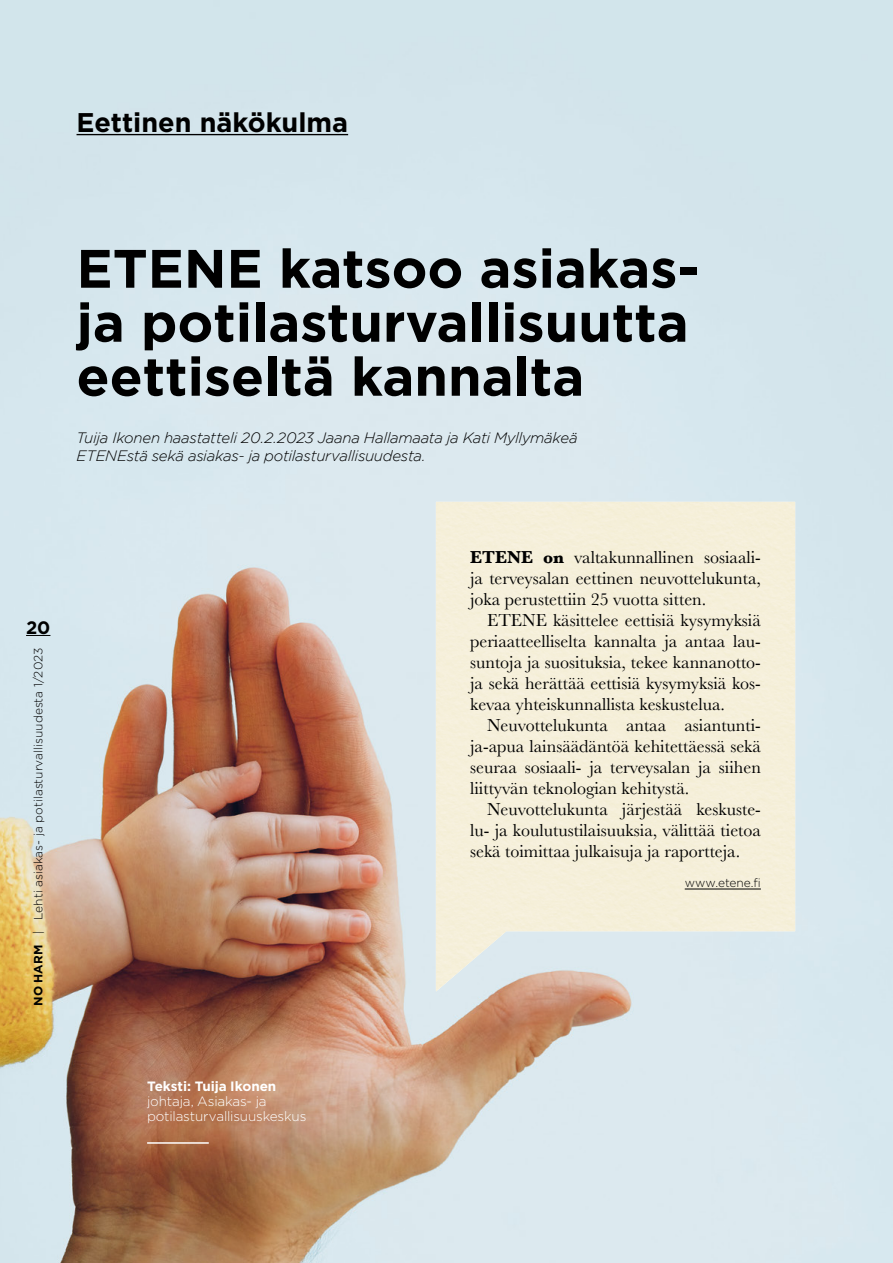
<style>
.page{position:relative;width:893px;height:1263px;background:#fff}
.page>*{position:absolute;margin:0;border:0;box-sizing:border-box;transform-origin:0 0}
.t1{font:700 54px/54px "Gotham";color:#000}
.t2{font:700 27px "Gotham";color:#000}
.paragraph_leipätekst{font:18px/21px "Baskerville";color:#000;text-align:justify}
.t3{font:700 18px "Gotham";color:#000}
.Paragraph_kuvateksti{font:italic 300 15px/18px "Gotham";letter-spacing:-.02em;color:#000}
.Paragraph_kirjoittaj{font:300 13.5px/15px "Gotham";letter-spacing:-.015em;color:#fff}
.Paragraph_kirjoittaj-2{font:700 13.5px "Gotham";letter-spacing:-.005em;color:#fff}
.Paragraph_kuvateksti-2{font:300 12px "Gotham";color:#000}
.s1{font-weight:700}
</style>
<div class="page">
<img style="left:0;top:0;width:893px;height:1263px">
<hr style="left:77px;top:134px;width:271px;height:1px;background:#000">
<hr style="left:147px;top:1142px;width:62px;height:2px;background:#fff">
<img style="left:436px;top:502px;width:359px;height:490px">
<hr style="left:685px;top:889px;width:76px;height:1px;background:#000">
<svg style="left:26px;top:635px;width:24px;height:1px"></svg>
<h1 class="t2" style="left:77px;top:104px;width:273px">Eettinen näkökulma</h1>
<h2 class="t1" style="left:77px;top:241px;width:624px">ETENE katsoo asiakas&shy;ja potilasturvallisuutta eettiseltä kannalta</h2>
<p class="Paragraph_kuvateksti" style="left:77px;top:429px;width:502px">Tuija Ikonen haastatteli 20.2.2023 Jaana Hallamaata ja Kati Myllymäkeä<br>ETENEstä sekä asiakas- ja potilasturvallisuudesta.</p>
<p class="t3" style="left:26px;top:615px;width:26px">20</p>
<p class="Paragraph_kuvateksti-2" style="left:32px;top:1006px;width:360px;rotate:-90deg"><span class="s1">NO HARM</span> | Lehti asiakas- ja potilasturvallisuudesta 1/2023</p>
<p class="Paragraph_kirjoittaj-2" style="left:147px;top:1077px;width:131px">Teksti: Tuija Ikonen</p>
<p class="Paragraph_kirjoittaj" style="left:147px;top:1093px;width:161px">johtaja, Asiakas- ja potilasturvallisuuskeskus</p>
<p class="paragraph_leipätekst" style="left:470px;top:546px;width:292px"><span class="s1">ETENE on</span> valtakunnallinen sosiaali&shy;ja terveysalan eettinen neuvottelukunta, joka perustettiin 25 vuotta sitten.</p>
<p class="paragraph_leipätekst" style="left:470px;top:609px;width:292px;text-indent:17px">ETENE käsittelee eettisiä kysymyksiä periaatteelliselta kannalta ja antaa lau&shy;suntoja ja suosituksia, tekee kannanotto&shy;ja sekä herättää eettisiä kysymyksiä kos&shy;kevaa yhteiskunnallista keskustelua.</p>
<p class="paragraph_leipätekst" style="left:470px;top:714px;width:292px;text-indent:17px">Neuvottelukunta antaa asiantunti&shy;ja-apua lainsäädäntöä kehitettäessä sekä seuraa sosiaali- ja terveysalan ja siihen liittyvän teknologian kehitystä.</p>
<p class="paragraph_leipätekst" style="left:470px;top:798px;width:292px;text-indent:17px">Neuvottelukunta järjestää keskuste&shy;lu- ja koulutustilaisuuksia, välittää tietoa sekä toimittaa julkaisuja ja raportteja.</p>
<p class="Paragraph_kuvateksti-2" style="left:685px;top:877px;width:78px">www.etene.fi</p>
</div>
